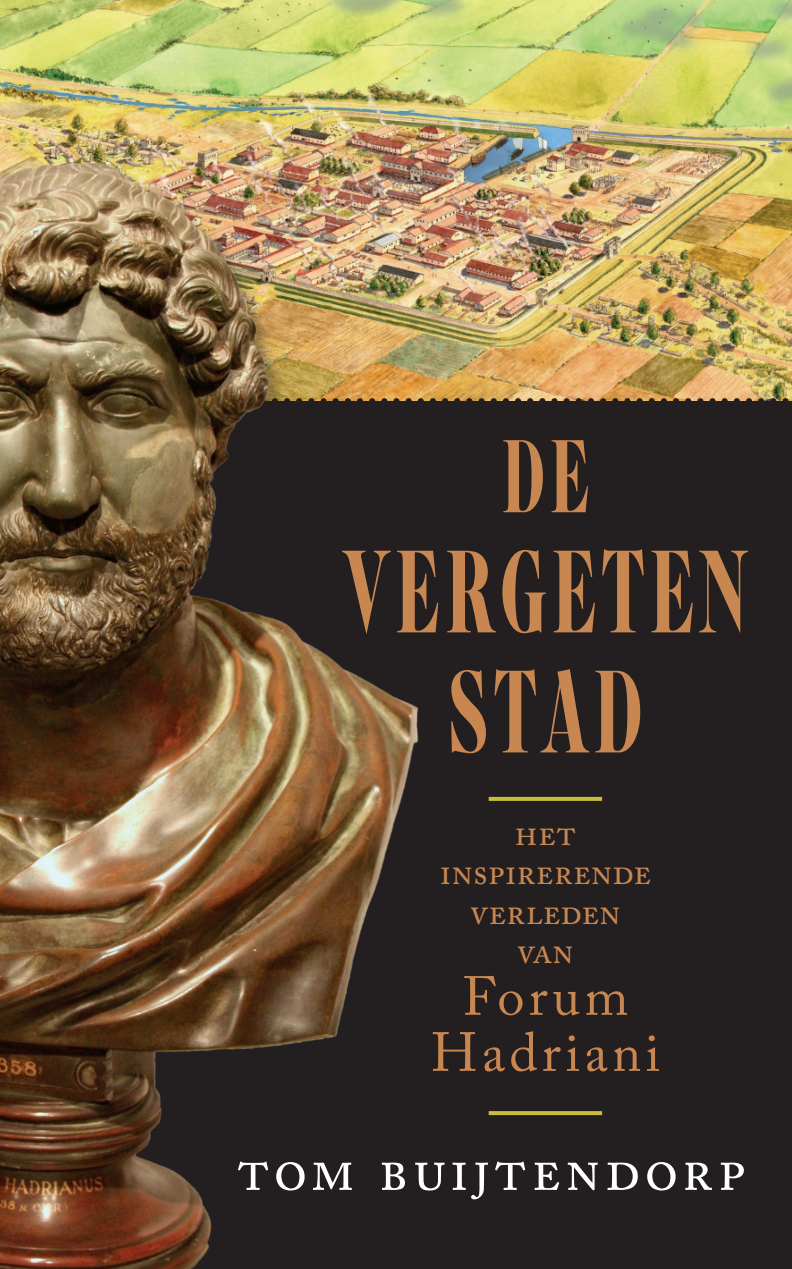
<style>
.page{position:relative;width:792px;height:1269px;background:#fff}
.page>*{position:absolute;margin:0;border:0;box-sizing:border-box;transform-origin:0 0}
.t1{font:122.4px/120px "Caslon Gra Com D";letter-spacing:.05em;color:#c88750;text-align:center}
.t2{font:108px "Caslon Gra Com D";color:#c88750}
.t3{font:60px "Adobe Caslon Pro";letter-spacing:.065em;color:#fff}
.t4{font:54.6px/56px "Adobe Caslon Pro";letter-spacing:.08em;color:#c88750;text-align:center}
.t5{font:36.4px/39.4px "Adobe Caslon Pro";color:#c88750;text-align:center}
</style>
<div class="page">
<img style="left:0;top:0;width:791px;height:398px">
<div style="left:33px;top:401px;width:758px;height:867px;background:#231f20"></div>
<svg style="left:461px;top:398px;width:331px;height:6px"></svg>
<img style="left:0;top:145px;width:461px;height:1124px">
<svg style="left:488px;top:797px;width:114px;height:4px"></svg>
<svg style="left:488px;top:1111px;width:114px;height:4px"></svg>
<svg style="left:45px;top:1265px;width:747px;height:4px"></svg>
<h2 class="t2" style="left:502px;top:415px;width:89px">DE</h2>
<h1 class="t1" style="left:343px;top:534px;width:405px">VERGETEN<br>STAD</h1>
<p class="t5" style="left:439px;top:812px;width:213px">HET<br>INSPIRERENDE<br>VERLEDEN<br>VAN</p>
<h3 class="t4" style="left:431px;top:968px;width:230px">Forum<br>Hadriani</h3>
<h3 class="t3" style="left:237px;top:1134px;width:294px">tom buijtend</h3>
<h3 class="t3" style="left:644px;top:1134px;width:67px">orp</h3>
</div>
